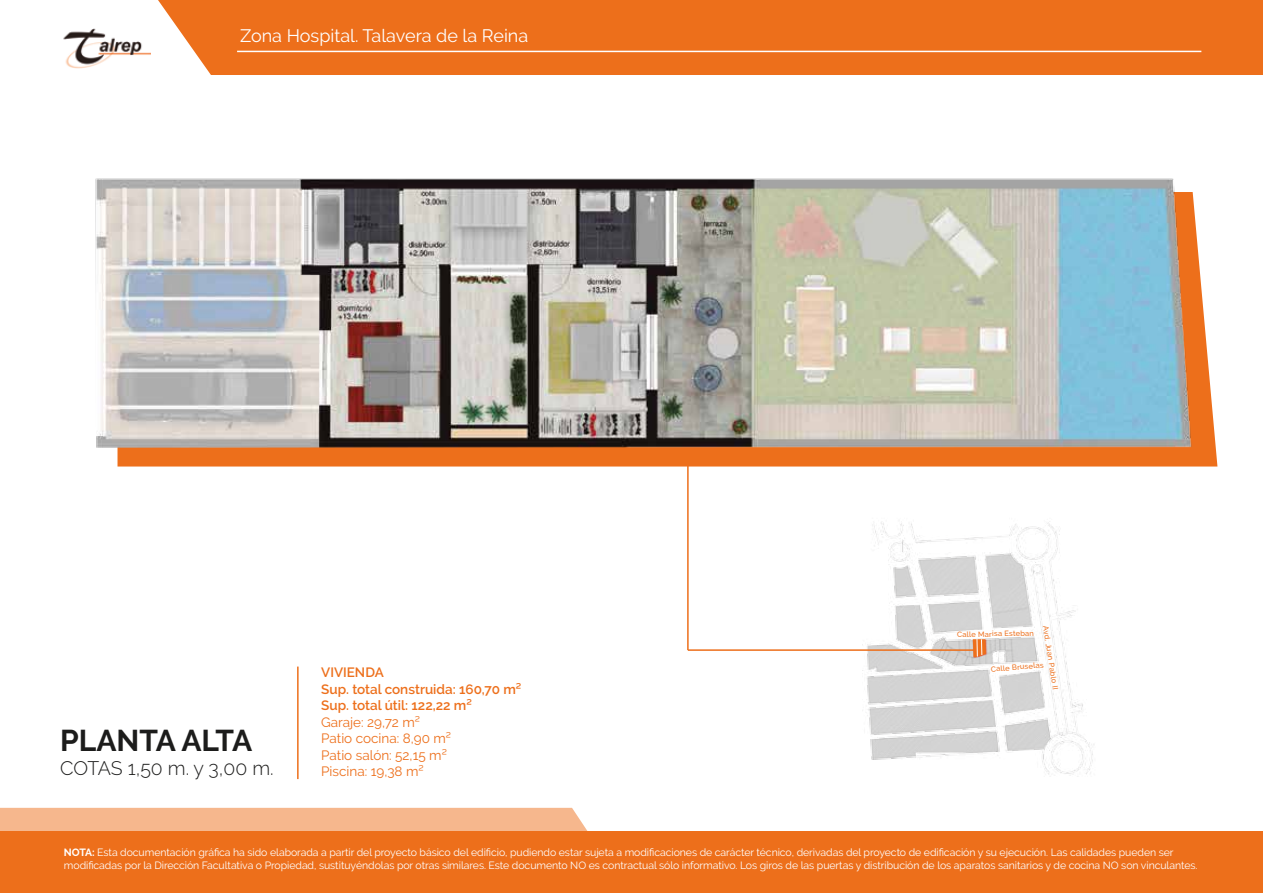
<style>
.page{position:relative;width:1263px;height:893px;background:#fff}
.page>*{position:absolute;margin:0;border:0;box-sizing:border-box;transform-origin:0 0}
.t1{font:700 30px "Raleway";color:#1c1c1b}
.t2{font:300 19.5px "Raleway";letter-spacing:-.01em;color:#1c1c1b}
.t3{font:18px "Raleway";color:#fff}
.t4{font:13.5px/16.5px "Raleway";color:#ed6f1b}
.t5{font:600 13.5px/16.5px "Raleway";color:#ed6f1b}
.t6{font:10.5px/12.6px "Raleway";letter-spacing:-.005em;color:#fff}
.t7{font:500 7.5px "Raleway";color:#ed6f1b}
.s1{font-weight:700}
</style>
<div class="page">
<div style="left:0;top:831px;width:1263px;height:62px;background:#ed6f1b"></div>
<div style="left:0;top:808px;width:588px;height:23px;background:#f6b78d"></div>
<img style="left:862px;top:522px;width:232px;height:255px">
<hr style="left:687px;top:460px;width:2px;height:190px;background:#ed6f1b">
<hr style="left:688px;top:649px;width:287px;height:2px;background:#ed6f1b">
<svg style="left:973px;top:639px;width:13px;height:18px"></svg>
<img style="left:95px;top:178px;width:1115px;height:297px">
<div style="left:158px;top:0;width:1105px;height:75px;background:#ed6f1b"></div>
<hr style="left:237px;top:51px;width:964px;height:1px;background:#fff">
<img style="left:63px;top:28px;width:88px;height:40px">
<hr style="left:297px;top:667px;width:2px;height:112px;background:#ed6f1b">
<h3 class="t3" style="left:240px;top:25px;width:290px">Zona Hospital. Talavera de la Reina</h3>
<h1 class="t1" style="left:60px;top:724px;width:193px">PLANTA ALTA</h1>
<h2 class="t2" style="left:60px;top:756px;width:215px">COTAS 1,50 m. y 3,00 m.</h2>
<p class="t5" style="left:321px;top:664px;width:202px">VIVIENDA<br>Sup. total construida: 160,70 m²<br>Sup. total útil: 122,22 m²</p>
<p class="t4" style="left:321px;top:713px;width:131px">Garaje: 29,72 m²<br>Patio cocina: 8,90 m²<br>Patio salón: 52,15 m²<br>Piscina: 19,38 m²</p>
<p class="t7" style="left:1050px;top:625px;width:66px;rotate:81deg">Avd. Juan Pablo II</p>
<p class="t7" style="left:957px;top:630px;width:78px;rotate:-1deg">Calle Marisa Esteban</p>
<p class="t7" style="left:991px;top:665px;width:54px;rotate:-5deg">Calle Bruselas</p>
<p class="t6" style="left:64px;top:846px;width:1135px"><span class="s1">NOTA:</span> Esta documentación gráfica ha sido elaborada a partir del proyecto básico del edificio, pudiendo estar sujeta a modificaciones de carácter técnico, derivadas del proyecto de edificación y su ejecución. Las calidades pueden ser modificadas por la Dirección Facultativa o Propiedad, sustituyéndolas por otras similares. Este documento NO es contractual sólo informativo. Los giros de las puertas y distribución de los aparatos sanitarios y de cocina NO son vinculantes.</p>
</div>
